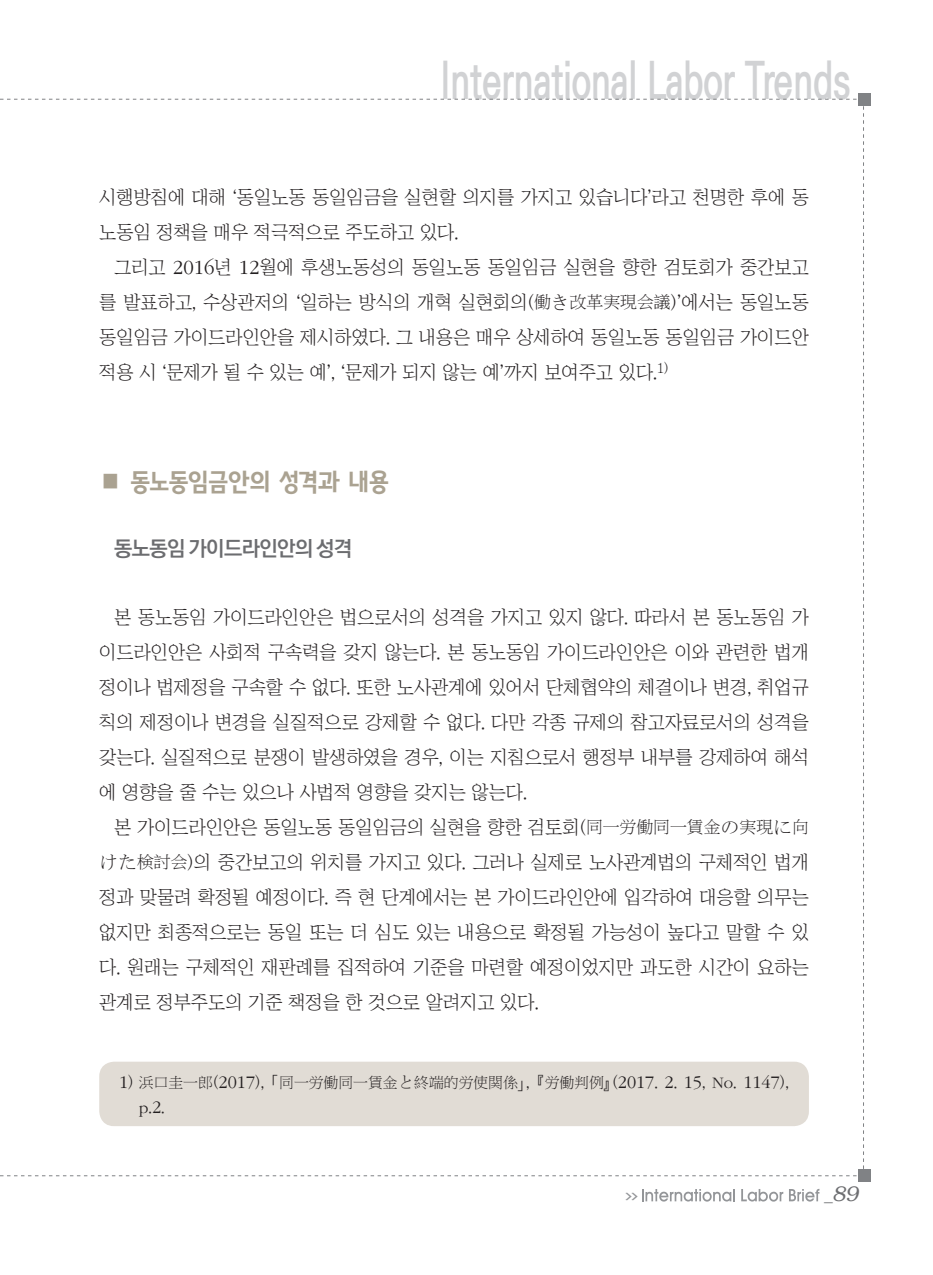
<style>
.page{position:relative;width:933px;height:1275px;background:#fff}
.page>*{position:absolute;margin:0;border:0;box-sizing:border-box;transform-origin:0 0}
.t1{font:700 50.4px "Ko Pub Dotum";color:#d1d2d4;scale:.7 1}
.서론{font:24.5px "KBI Zfor SM Esgo H";letter-spacing:-.03em;color:#aaa291}
.중제목{font:700 21px "Ko Pub Dotum";letter-spacing:-.03em;color:#6c6d70}
.t2{font:italic 300 21px "Bookman";color:#6c6d70}
.본문{font:18.9px/35px "Chosunilbo NM";color:#231f20;text-align:justify}
.각주{font:16.62px "Chosunilbo NM";color:#231f20}
.각주-2{font:14.88px "P Ming Li U";color:#231f20}
.t3{font:700 7.88px "Ko Pub Dotum";color:#939598;scale:2 1}
.s1{font-family:"ITC Garamond Std";font-weight:300;font-size:20.82px}
.s2{font-family:"P Ming Li U";font-size:16.8px}
.s3{font-family:"MS Mincho"}
.s4{font-family:"ITC Garamond Std";font-weight:300;font-size:18.38px}
.s5{font-family:"Chosunilbo NM";font-size:16.62px}
.s6{font-family:"MS Mincho";font-size:16.62px}
.s7{font-family:"ITC Garamond Std";font-weight:300;font-size:16.62px}
.s8{font-family:"ITC Garamond Std";font-weight:300}
.s9{font-family:"Helvetica";font-weight:400;font-style:normal;font-size:17.5px}
</style>
<div class="page">
<div style="left:858px;top:93px;width:12px;height:12px;background:#808285"></div>
<div style="left:858px;top:1170px;width:12px;height:12px;background:#808285"></div>
<svg style="left:642px;top:1189px;width:93px;height:13px"></svg>
<svg style="left:741px;top:1189px;width:42px;height:13px"></svg>
<svg style="left:789px;top:1189px;width:30px;height:12px"></svg>
<div style="left:99px;top:1062px;width:710px;height:64px;background:#e1dcd5;border-radius:15px"></div>
<h1 class="t1" style="left:440px;top:56px;width:588px">International Labor Trends</h1>
<p class="본문" style="left:99px;top:179px;width:711px">시행방침에 대해 ‘동일노동 동일임금을 실현할 의지를 가지고 있습니다’라고 천명한 후에 동 노동임 정책을 매우 적극적으로 주도하고 있다.</p>
<p class="본문" style="left:99px;top:249px;width:711px;text-indent:15px">그리고 <span class="s1">2016</span>년 <span class="s1">12</span>월에 후생노동성의 동일노동 동일임금 실현을 향한 검토회가 중간보고 를 발표하고, 수상관저의 ‘일하는 방식의 개혁 실현회의(<span class="s2">働</span><span class="s3">き</span><span class="s2">改革実現会議</span>)’에서는 동일노동 동일임금 가이드라인안을 제시하였다. 그 내용은 매우 상세하여 동일노동 동일임금 가이드안 적용 시 ‘문제가 될 수 있는 예’, ‘문제가 되지 않는 예’까지 보여주고 있다.<sup>1)</sup></p>
<p class="서론" style="left:99px;top:467px;width:291px">■ 동노동임금안의 성격과 내용</p>
<p class="중제목" style="left:114px;top:538px;width:239px">동노동임 가이드라인안의 성격</p>
<p class="본문" style="left:99px;top:599px;width:711px;text-indent:15px">본 동노동임 가이드라인안은 법으로서의 성격을 가지고 있지 않다. 따라서 본 동노동임 가 이드라인안은 사회적 구속력을 갖지 않는다. 본 동노동임 가이드라인안은 이와 관련한 법개 정이나 법제정을 구속할 수 없다. 또한 노사관계에 있어서 단체협약의 체결이나 변경, 취업규 칙의 제정이나 변경을 실질적으로 강제할 수 없다. 다만 각종 규제의 참고자료로서의 성격을 갖는다. 실질적으로 분쟁이 발생하였을 경우, 이는 지침으로서 행정부 내부를 강제하여 해석 에 영향을 줄 수는 있으나 사법적 영향을 갖지는 않는다.</p>
<p class="본문" style="left:99px;top:809px;width:711px;text-indent:15px">본 가이드라인안은 동일노동 동일임금의 실현을 향한 검토회(<span class="s2">同一労働同一賃金</span><span class="s3">の</span><span class="s2">実現</span><span class="s3">に</span><span class="s2">向</span><span class="s3">けた</span><span class="s2">検討会</span>)의 중간보고의 위치를 가지고 있다. 그러나 실제로 노사관계법의 구체적인 법개 정과 맞물려 확정될 예정이다. 즉 현 단계에서는 본 가이드라인안에 입각하여 대응할 의무는 없지만 최종적으로는 동일 또는 더 심도 있는 내용으로 확정될 가능성이 높다고 말할 수 있 다. 원래는 구체적인 재판례를 집적하여 기준을 마련할 예정이었지만 과도한 시간이 요하는 관계로 정부주도의 기준 책정을 한 것으로 알려지고 있다.</p>
<p class="각주-2" style="left:119px;top:1075px;width:671px"><span class="s4">1</span><span class="s5">)</span> 浜口圭一郎<span class="s5">(</span><span class="s4">2017</span><span class="s5">), 「</span>同一労働同一賃金<span class="s6">と</span>終端的労使関係<span class="s5">」, 『</span>労働判例<span class="s5">』(</span><span class="s4">2017</span><span class="s5">.</span> <span class="s4">2</span><span class="s5">.</span> <span class="s4">15</span><span class="s5">,</span> <span class="s7">No</span><span class="s5">.</span> <span class="s4">1147</span><span class="s5">),</span></p>
<p class="각주" style="left:139px;top:1098px;width:27px"><span class="s8">p</span>.<span class="s4">2</span>.</p>
<p class="t3" style="left:625px;top:1192px;width:8px">&gt;&gt;</p>
<p class="t2" style="left:824px;top:1182px;width:36px"><span class="s9">_</span>89</p>
</div>
